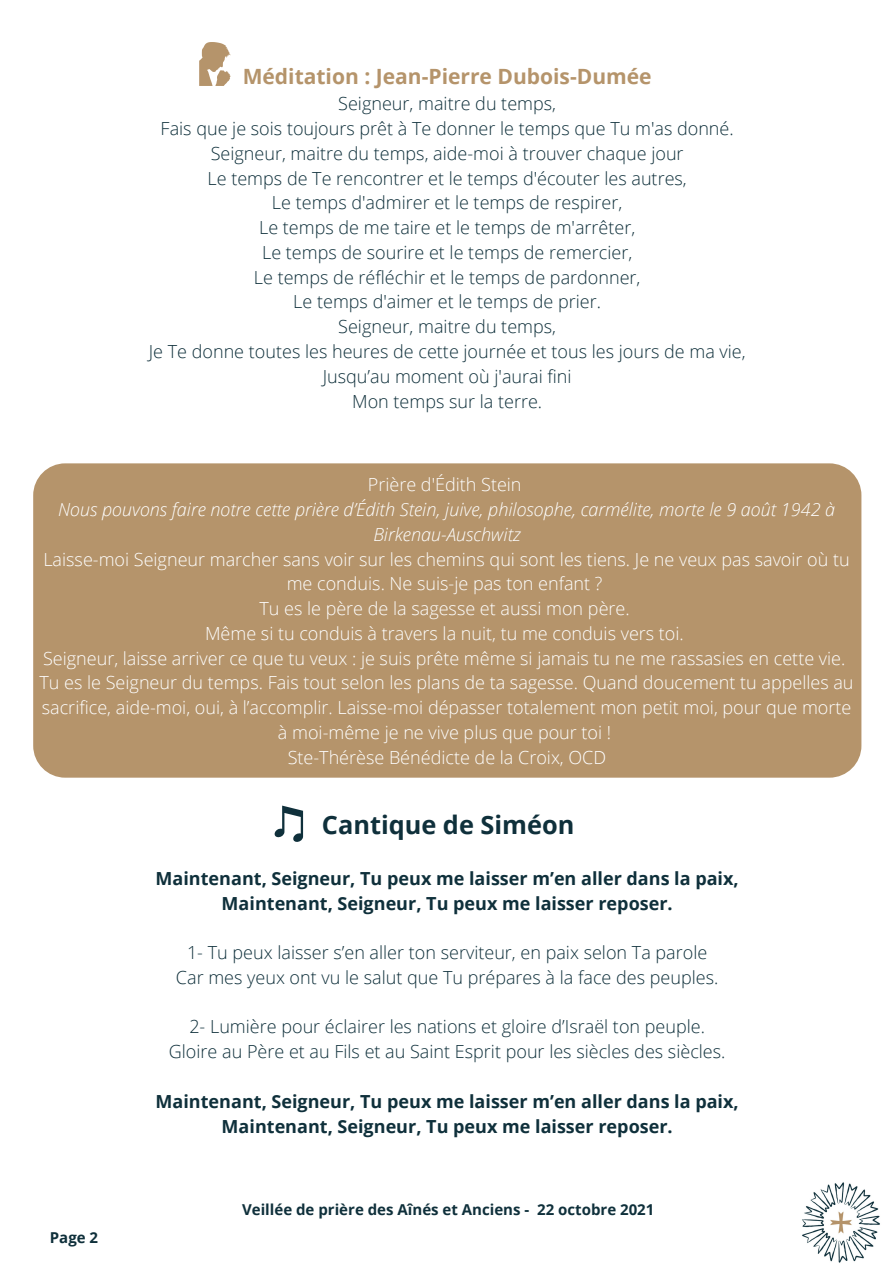
<style>
.page{position:relative;width:894px;height:1264px;background:#fff}
.page>*{position:absolute;margin:0;border:0;box-sizing:border-box;transform-origin:0 0}
.t1{font:700 25.35px "Open Sans";color:#0f303b}
.t2{font:700 21px "Open Sans";color:#b5946b}
.t3{font:300 18px "Open Sans";color:#0f303b}
.t4{font:300 18px/24.8px "Open Sans";color:#fff;text-align:center}
.t5{font:700 18px "Open Sans";color:#0f303b}
.t6{font:italic 300 18px/24.8px "Open Sans";color:#fff;text-align:center}
.t7{font:700 15px "Open Sans";color:#0f303b}
</style>
<div class="page">
<div style="left:33px;top:463px;width:828px;height:314px;background:#b5946b;border-radius:32px"></div>
<img style="left:802px;top:1182px;width:78px;height:81px">
<svg style="left:274px;top:805px;width:29px;height:37px"></svg>
<svg style="left:199px;top:42px;width:32px;height:44px"></svg>
<p class="t2" style="left:243px;top:62px;width:410px">Méditation : Jean-Pierre Dubois-Dumée</p>
<p class="t3" style="left:338px;top:91px;width:219px">Seigneur, maitre du temps,</p>
<p class="t3" style="left:161px;top:116px;width:574px">Fais que je sois toujours prêt à Te donner le temps que Tu m'as donné.</p>
<p class="t3" style="left:211px;top:140px;width:474px">Seigneur, maitre du temps, aide-moi à trouver chaque jour</p>
<p class="t3" style="left:207px;top:165px;width:480px">Le temps de Te rencontrer et le temps d'écouter les autres,</p>
<p class="t3" style="left:272px;top:190px;width:352px">Le temps d'admirer et le temps de respirer,</p>
<p class="t3" style="left:259px;top:215px;width:377px">Le temps de me taire et le temps de m'arrêter,</p>
<p class="t3" style="left:262px;top:240px;width:371px">Le temps de sourire et le temps de remercier,</p>
<p class="t3" style="left:254px;top:264px;width:388px">Le temps de réfléchir et le temps de pardonner,</p>
<p class="t3" style="left:293px;top:289px;width:309px">Le temps d'aimer et le temps de prier.</p>
<p class="t3" style="left:338px;top:314px;width:219px">Seigneur, maitre du temps,</p>
<p class="t3" style="left:149px;top:339px;width:598px">Je Te donne toutes les heures de cette journée et tous les jours de ma vie,</p>
<p class="t3" style="left:323px;top:363px;width:250px">Jusqu’au moment où j'aurai fini</p>
<p class="t3" style="left:352px;top:388px;width:191px">Mon temps sur la terre.</p>
<p class="t4" style="left:368px;top:472px;width:155px">Prière d'Édith Stein</p>
<p class="t6" style="left:58px;top:496px;width:778px">Nous pouvons faire notre cette prière d’Édith Stein, juive, philosophe, carmélite, morte le 9 août 1942 à<br>Birkenau-Auschwitz</p>
<p class="t4" style="left:43px;top:546px;width:807px">Laisse-moi Seigneur marcher sans voir sur les chemins qui sont les tiens. Je ne veux pas savoir où tu me conduis. Ne suis-je pas ton enfant ?</p>
<p class="t4" style="left:259px;top:595px;width:371px">Tu es le père de la sagesse et aussi mon père.</p>
<p class="t4" style="left:205px;top:620px;width:480px">Même si tu conduis à travers la nuit, tu me conduis vers toi.</p>
<p class="t4" style="left:43px;top:645px;width:803px">Seigneur, laisse arriver ce que tu veux : je suis prête même si jamais tu ne me rassasies en cette vie.</p>
<p class="t4" style="left:40px;top:670px;width:815px">Tu es le Seigneur du temps. Fais tout selon les plans de ta sagesse. Quand doucement tu appelles au sacrifice, aide-moi, oui, à l’accomplir. Laisse-moi dépasser totalement mon petit moi, pour que morte à moi-même je ne vive plus que pour toi !</p>
<p class="t4" style="left:288px;top:744px;width:320px">Ste-Thérèse Bénédicte de la Croix, OCD</p>
<p class="t1" style="left:322px;top:806px;width:254px">Cantique de Siméon</p>
<p class="t5" style="left:156px;top:865px;width:584px">Maintenant, Seigneur, Tu peux me laisser m’en aller dans la paix,</p>
<p class="t5" style="left:221px;top:890px;width:452px">Maintenant, Seigneur, Tu peux me laisser reposer.</p>
<p class="t3" style="left:187px;top:939px;width:521px">1- Tu peux laisser s’en aller ton serviteur, en paix selon Ta parole</p>
<p class="t3" style="left:176px;top:964px;width:544px">Car mes yeux ont vu le salut que Tu prépares à la face des peuples.</p>
<p class="t3" style="left:189px;top:1014px;width:517px">2- Lumière pour éclairer les nations et gloire d’Israël ton peuple.</p>
<p class="t3" style="left:169px;top:1039px;width:558px">Gloire au Père et au Fils et au Saint Esprit pour les siècles des siècles.</p>
<p class="t5" style="left:156px;top:1088px;width:584px">Maintenant, Seigneur, Tu peux me laisser m’en aller dans la paix,</p>
<p class="t5" style="left:221px;top:1113px;width:452px">Maintenant, Seigneur, Tu peux me laisser reposer.</p>
<p class="t7" style="left:50px;top:1226px;width:50px">Page 2</p>
<p class="t7" style="left:242px;top:1199px;width:413px">Veillée de prière des Aînés et Anciens - 22 octobre 2021</p>
</div>
